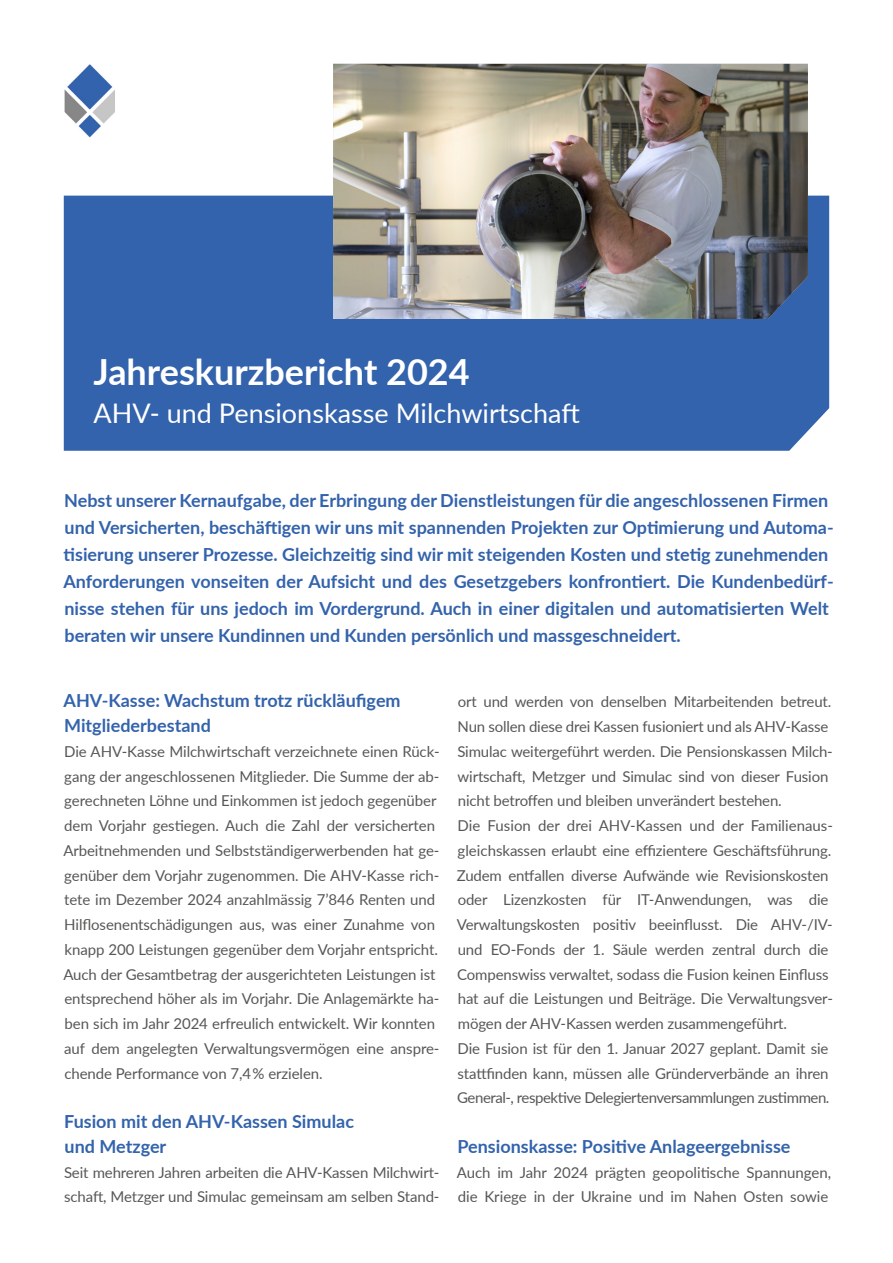
<style>
.page{position:relative;width:893px;height:1263px;background:#fff}
.page>*{position:absolute;margin:0;border:0;box-sizing:border-box;transform-origin:0 0}
.t1{font:700 36px "Lato";color:#fff}
.t2{font:27px "Lato";color:#fff}
.t3{font:700 18px/27px "Lato";color:#3363ac}
.t4{font:15px/24.8px "Lato";letter-spacing:-.01em;color:#575756}
</style>
<div class="page">
<div style="left:64px;top:196px;width:765px;height:255px;background:#3363ac"></div>
<img style="left:333px;top:64px;width:475px;height:255px">
<img style="left:64px;top:64px;width:51px;height:74px">
<h1 class="t1" style="left:94px;top:345px;width:378px">Jahreskurzbericht 2024</h1>
<h2 class="t2" style="left:94px;top:394px;width:488px">AHV- und Pensionskasse Milchwirtschaft</h2>
<p class="t3" style="left:64px;top:486px;width:772px">Nebst unserer Kernaufgabe, der Erbringung der Dienstleistungen für die angeschlossenen Firmen und Versicherten, beschäftigen wir uns mit spannenden Projekten zur Optimierung und Automa&shy;tisierung unserer Prozesse. Gleichzeitig sind wir mit steigenden Kosten und stetig zunehmenden Anforderungen vonseiten der Aufsicht und des Gesetzgebers konfrontiert. Die Kundenbedürf&shy;nisse stehen für uns jedoch im Vordergrund. Auch in einer digitalen und automatisierten Welt beraten wir unsere Kundinnen und Kunden persönlich und massgeschneidert.</p>
<p class="t3" style="left:64px;top:688px;width:339px;line-height:24.8px">AHV-Kasse: Wachstum trotz rückläufigem<br>Mitgliederbestand</p>
<p class="t4" style="left:63px;top:738px;width:378px">Die AHV-Kasse Milchwirtschaft verzeichnete einen Rück&shy;gang der angeschlossenen Mitglieder. Die Summe der ab&shy;gerechneten Löhne und Einkommen ist jedoch gegenüber dem Vorjahr gestiegen. Auch die Zahl der versicherten Arbeitnehmenden und Selbstständigerwerbenden hat ge&shy;genüber dem Vorjahr zugenommen. Die AHV-Kasse rich&shy;tete im Dezember 2024 anzahlmässig 7’846 Renten und Hilflosenentschädigungen aus, was einer Zunahme von knapp 200 Leistungen gegenüber dem Vorjahr entspricht.<br>Auch der Gesamtbetrag der ausgerichteten Leistungen ist entsprechend höher als im Vorjahr. Die Anlagemärkte ha&shy;ben sich im Jahr 2024 erfreulich entwickelt. Wir konnten auf dem angelegten Verwaltungsvermögen eine anspre&shy;chende Performance von 7,4 % erzielen.</p>
<p class="t3" style="left:64px;top:1108px;width:291px;line-height:24.8px">Fusion mit den AHV-Kassen Simulac und Metzger</p>
<p class="t4" style="left:64px;top:1159px;width:377px">Seit mehreren Jahren arbeiten die AHV-Kassen Milchwirt&shy;schaft, Metzger und Simulac gemeinsam am selben Stand-</p>
<p class="t4" style="left:457px;top:689px;width:378px">ort und werden von denselben Mitarbeitenden betreut.<br>Nun sollen diese drei Kassen fusioniert und als AHV-Kasse Simulac weitergeführt werden. Die Pensionskassen Milch&shy;wirtschaft, Metzger und Simulac sind von dieser Fusion nicht betroffen und bleiben unverändert bestehen.<br>Die Fusion der drei AHV-Kassen und der Familienaus&shy;gleichskassen erlaubt eine effizientere Geschäftsführung.<br>Zudem entfallen diverse Aufwände wie Revisionskosten oder Lizenzkosten für IT-Anwendungen, was die Verwaltungskosten positiv beeinflusst. Die AHV-/IV&shy;und EO-Fonds der 1. Säule werden zentral durch die Compenswiss verwaltet, sodass die Fusion keinen Einfluss hat auf die Leistungen und Beiträge. Die Verwaltungsver&shy;mögen der AHV-Kassen werden zusammengeführt.<br>Die Fusion ist für den 1. Januar 2027 geplant. Damit sie stattfinden kann, müssen alle Gründerverbände an ihren General-, respektive Delegiertenversammlungen zustimmen.</p>
<p class="t3" style="left:457px;top:1132px;width:335px">Pensionskasse: Positive Anlageergebnisse</p>
<p class="t4" style="left:457px;top:1159px;width:376px">Auch im Jahr 2024 prägten geopolitische Spannungen, die Kriege in der Ukraine und im Nahen Osten sowie</p>
</div>
